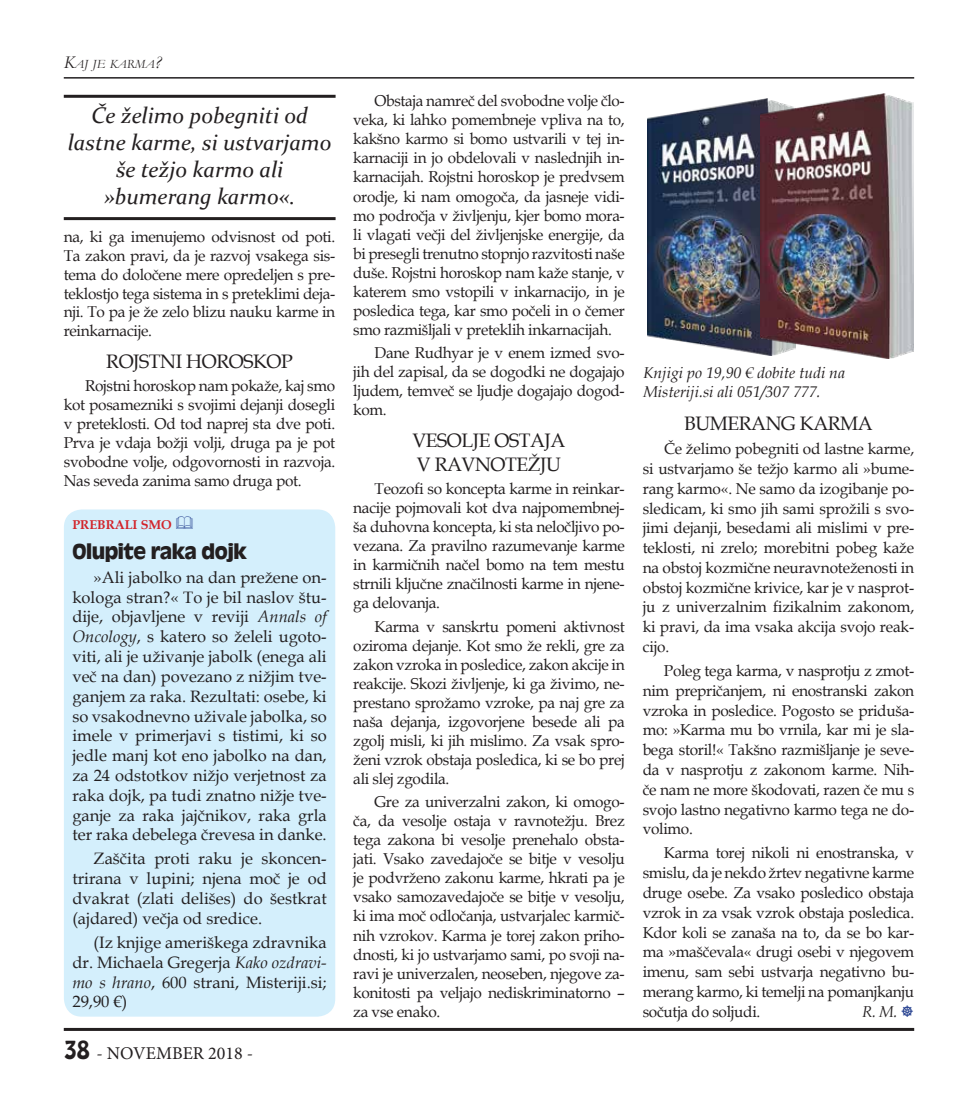
<style>
.page{position:relative;width:978px;height:1106px;background:#fff}
.page>*{position:absolute;margin:0;border:0;box-sizing:border-box;transform-origin:0 0}
.t1{font:italic 22.5px/27px "Constantia";color:#231f20;text-align:center}
.t2{font:700 22.5px "Antique Oli";letter-spacing:-.02em;color:#231f20;scale:.96 1}
.t3{font:19.5px/23.5px "Book Antiqua";letter-spacing:-.02em;color:#231f20}
.t4{font:18px "Minion Pro";color:#231f20}
.t5{font:16.5px/19.8px "Book Antiqua";color:#231f20;text-align:justify}
.t6{font:15.75px/19px "Book Antiqua";letter-spacing:-.02em;color:#231f20;text-align:justify}
.t7{font:italic 15.75px/18.9px "Book Antiqua";color:#231f20}
.t8{font:700 12.75px "Book Antiqua";color:#d2232a}
.t9{font:italic 12.6px "Garamond";color:#231f20}
.s1{font-size:18px}
.s2{font-style:italic}
.s3{font-family:"Hobo Std";font-size:22.5px}
</style>
<div class="page">
<hr style="left:64px;top:95px;width:272px;height:3px;background:#231f20">
<hr style="left:64px;top:217px;width:272px;height:3px;background:#231f20">
<hr style="left:64px;top:77px;width:850px;height:2px;background:#231f20">
<hr style="left:64px;top:1027px;width:850px;height:3px;background:#231f20">
<div style="left:64px;top:509px;width:271px;height:507px;background:#d4effc;border-radius:18px"></div>
<img style="left:647px;top:99px;width:113px;height:256px">
<img style="left:760px;top:93px;width:153px;height:265px">
<p class="t9" style="left:64px;top:56px;width:99px"><span class="s1">K</span>AJ JE KARMA<span class="s1">?</span></p>
<h1 class="t1" style="left:68px;top:101px;width:265px">Če želimo pobegniti od lastne karme, si ustvarjamo še težjo karmo ali »bumerang karmo«.</h1>
<p class="t6" style="left:64px;top:227px;width:273px">na, ki ga imenujemo odvisnost od poti.<br>Ta zakon pravi, da je razvoj vsakega sis&shy;tema do določene mere opredeljen s pre&shy;teklostjo tega sistema in s preteklimi deja&shy;nji. To pa je že zelo blizu nauku karme in reinkarnacije.</p>
<p class="t3" style="left:106px;top:349px;width:188px">ROJSTNI HOROSKOP</p>
<p class="t6" style="left:64px;top:376px;width:273px;text-indent:21px">Rojstni horoskop nam pokaže, kaj smo kot posamezniki s svojimi dejanji dosegli v preteklosti. Od tod naprej sta dve poti.<br>Prva je vdaja božji volji, druga pa je pot svobodne volje, odgovornosti in razvoja.<br>Nas seveda zanima samo druga pot.</p>
<p class="t8" style="left:72px;top:516px;width:101px">PREBRALI SMO</p>
<h1 class="t2" style="left:72px;top:538px;width:183px">Olupite raka dojk</h1>
<p class="t5" style="left:72px;top:567px;width:256px;text-indent:21px">»Ali jabolko na dan prežene on&shy;kologa stran?« To je bil naslov štu&shy;dije, objavljene v reviji <span class="s2">Annals of Oncology</span>, s katero so želeli ugoto&shy;viti, ali je uživanje jabolk (enega ali več na dan) povezano z nižjim tve&shy;ganjem za raka. Rezultati: osebe, ki so vsakodnevno uživale jabolka, so imele v primerjavi s tistimi, ki so jedle manj kot eno jabolko na dan, za 24 odstotkov nižjo verjetnost za raka dojk, pa tudi znatno nižje tve&shy;ganje za raka jajčnikov, raka grla ter raka debelega črevesa in danke.</p>
<p class="t5" style="left:72px;top:848px;width:256px;text-indent:21px">Zaščita proti raku je skoncen&shy;trirana v lupini; njena moč je od dvakrat (zlati delišes) do šestkrat (ajdared) večja od sredice.</p>
<p class="t5" style="left:72px;top:932px;width:256px;text-indent:21px">(Iz knjige ameriškega zdravnika dr. Michaela Gregerja <span class="s2">Kako ozdravi&shy;mo s hrano</span>, 600 strani, Misteriji.si; 29,90 €)</p>
<p class="t4" style="left:64px;top:1040px;width:191px"><span class="s3">38</span> - NOVEMBER 2018 -</p>
<p class="t6" style="left:353px;top:91px;width:273px;text-indent:21px">Obstaja namreč del svobodne volje člo&shy;veka, ki lahko pomembneje vpliva na to, kakšno karmo si bomo ustvarili v tej in&shy;karnaciji in jo obdelovali v naslednjih in&shy;karnacijah. Rojstni horoskop je predvsem orodje, ki nam omogoča, da jasneje vidi&shy;mo področja v življenju, kjer bomo mora&shy;li vlagati večji del življenjske energije, da bi presegli trenutno stopnjo razvitosti naše duše. Rojstni horoskop nam kaže stanje, v katerem smo vstopili v inkarnacijo, in je posledica tega, kar smo počeli in o čemer smo razmišljali v preteklih inkarnacijah.</p>
<p class="t6" style="left:353px;top:343px;width:273px;text-indent:21px">Dane Rudhyar je v enem izmed svo&shy;jih del zapisal, da se dogodki ne dogajajo ljudem, temveč se ljudje dogajajo dogod&shy;kom.</p>
<p class="t3" style="left:413px;top:428px;width:154px">VESOLJE OSTAJA<br>V RAVNOTEŽJU</p>
<p class="t6" style="left:353px;top:479px;width:273px;text-indent:21px">Teozofi so koncepta karme in reinkar&shy;nacije pojmovali kot dva najpomembnej&shy;ša duhovna koncepta, ki sta neločljivo po&shy;vezana. Za pravilno razumevanje karme in karmičnih načel bomo na tem mestu strnili ključne značilnosti karme in njene&shy;ga delovanja.</p>
<p class="t6" style="left:353px;top:616px;width:273px;text-indent:21px">Karma v sanskrtu pomeni aktivnost oziroma dejanje. Kot smo že rekli, gre za zakon vzroka in posledice, zakon akcije in reakcije. Skozi življenje, ki ga živimo, ne&shy;prestano sprožamo vzroke, pa naj gre za naša dejanja, izgovorjene besede ali pa zgolj misli, ki jih mislimo. Za vsak spro&shy;ženi vzrok obstaja posledica, ki se bo prej ali slej zgodila.</p>
<p class="t6" style="left:353px;top:792px;width:273px;text-indent:21px">Gre za univerzalni zakon, ki omogo&shy;ča, da vesolje ostaja v ravnotežju. Brez tega zakona bi vesolje prenehalo obsta&shy;jati. Vsako zavedajoče se bitje v vesolju je podvrženo zakonu karme, hkrati pa je vsako samozavedajoče se bitje v vesolju, ki ima moč odločanja, ustvarjalec karmič&shy;nih vzrokov. Karma je torej zakon priho&shy;dnosti, ki jo ustvarjamo sami, po svoji na&shy;ravi je univerzalen, neoseben, njegove za&shy;konitosti pa veljajo nediskriminatorno – za vse enako.</p>
<p class="t7" style="left:643px;top:363px;width:203px">Knjigi po 19,90 € dobite tudi na<br>Misteriji.si ali 051/307 777.</p>
<p class="t3" style="left:684px;top:411px;width:190px">BUMERANG KARMA</p>
<p class="t6" style="left:643px;top:438px;width:273px;line-height:19.8px;text-indent:21px">Če želimo pobegniti od lastne karme, si ustvarjamo še težjo karmo ali »bume&shy;rang karmo«. Ne samo da izogibanje po&shy;sledicam, ki smo jih sami sprožili s svo&shy;jimi dejanji, besedami ali mislimi v pre&shy;teklosti, ni zrelo; morebitni pobeg kaže na obstoj kozmične neuravnoteženosti in obstoj kozmične krivice, kar je v nasprot&shy;ju z univerzalnim fizikalnim zakonom, ki pravi, da ima vsaka akcija svojo reak&shy;cijo.</p>
<p class="t6" style="left:643px;top:660px;width:273px;line-height:19.8px;text-indent:21px">Poleg tega karma, v nasprotju z zmot&shy;nim prepričanjem, ni enostranski zakon vzroka in posledice. Pogosto se priduša&shy;mo: »Karma mu bo vrnila, kar mi je sla&shy;bega storil!« Takšno razmišljanje je seve&shy;da v nasprotju z zakonom karme. Nih&shy;če nam ne more škodovati, razen če mu s svojo lastno negativno karmo tega ne do&shy;volimo.</p>
<p class="t6" style="left:643px;top:842px;width:273px;line-height:19.8px;text-indent:21px">Karma torej nikoli ni enostranska, v smislu, da je nekdo žrtev negativne karme druge osebe. Za vsako posledico obstaja vzrok in za vsak vzrok obstaja posledica.<br>Kdor koli se zanaša na to, da se bo kar&shy;ma »maščevala« drugi osebi v njegovem imenu, sam sebi ustvarja negativno bu&shy;merang karmo, ki temelji na pomanjkanju sočutja do soljudi.</p>
<p class="t7" style="left:862px;top:1001px;width:37px">R. M.</p>
</div>
